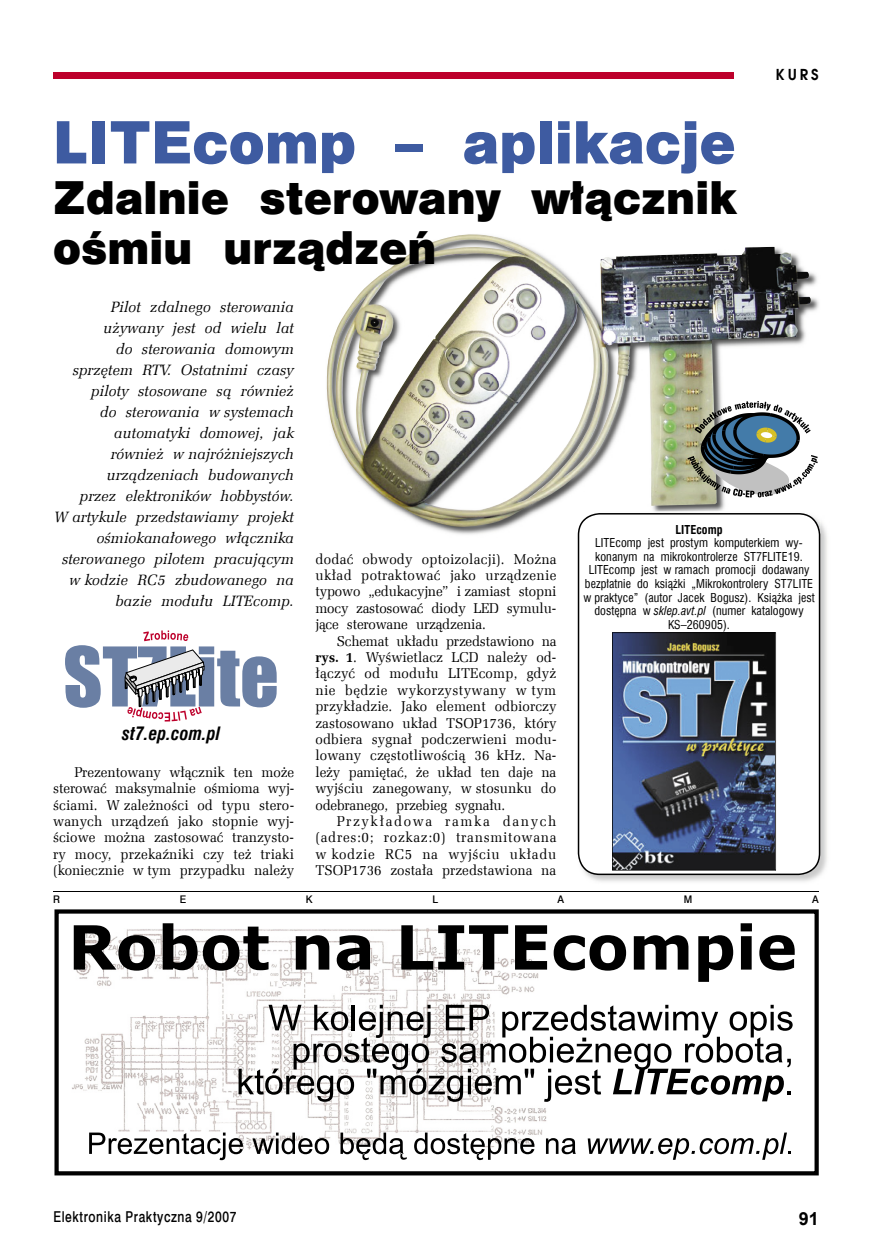
<style>
.page{position:relative;width:872px;height:1255px;background:#fff}
.page>*{position:absolute;margin:0;border:0;box-sizing:border-box;transform-origin:0 0}
.t1{font:54px "Swis 721 Blk 2 EU";letter-spacing:.005em;color:#3e5ba1}
.t2{font:42px/50.4px "Swis 721 Blk 2 EU";letter-spacing:.005em;color:#000}
.t3{font:italic 700 18px "Swis 721 Cn EU";letter-spacing:.005em;color:#000}
.t4{font:700 18px "Arial";color:#000}
.t5{font:italic 15px/21px "Zapf Ellipt EU";letter-spacing:.005em;color:#000;text-align:right}
.t6{font:15px "Swis 721 Md EU";letter-spacing:.05em;color:#000;scale:.8 1}
.t7{font:700 15px "Avalon";color:#000;scale:.96 1}
.t8{font:14.25px/16.4px "Zapf Ellipt EU";color:#000;text-align:justify;scale:.96 1}
.t9{font:12px/13.5px "Swis 721 Cn EU";letter-spacing:.005em;color:#000;text-align:center}
.t10{font:700 12px "Swis 721 Cn EU";letter-spacing:.005em;color:#000}
.t11{font:10.5px "Swis 721 Md EU";color:#000;scale:.96 1}
.s1{font-weight:700}
.s2{font-style:italic}
</style>
<div class="page">
<div style="left:53px;top:72px;width:680px;height:7px;background:#bd002b"></div>
<img style="left:326px;top:234px;width:484px;height:294px">
<svg style="left:65px;top:630px;width:212px;height:91px"></svg>
<img style="left:577px;top:522px;width:250px;height:360px">
<img style="left:576px;top:511px;width:234px;height:26px">
<svg style="left:578px;top:513px;width:242px;height:362px"></svg>
<img style="left:612px;top:632px;width:164px;height:238px">
<svg style="left:687px;top:401px;width:130px;height:97px"></svg>
<hr style="left:53px;top:891px;width:765px;height:1px;background:#000">
<div style="left:54px;top:909px;width:764px;height:266px;border:4px solid #000"></div>
<img style="left:72px;top:923px;width:478px;height:232px">
<svg style="left:74px;top:925px;width:81px;height:45px"></svg>
<svg style="left:163px;top:923px;width:105px;height:47px"></svg>
<svg style="left:296px;top:935px;width:33px;height:34px"></svg>
<svg style="left:337px;top:935px;width:33px;height:35px"></svg>
<svg style="left:401px;top:925px;width:107px;height:44px"></svg>
<svg style="left:515px;top:925px;width:32px;height:44px"></svg>
<svg style="left:553px;top:935px;width:73px;height:35px"></svg>
<svg style="left:634px;top:935px;width:54px;height:34px"></svg>
<svg style="left:698px;top:935px;width:35px;height:46px"></svg>
<svg style="left:740px;top:923px;width:12px;height:46px"></svg>
<svg style="left:759px;top:935px;width:35px;height:35px"></svg>
<svg style="left:238px;top:1004px;width:554px;height:97px"></svg>
<svg style="left:89px;top:1132px;width:154px;height:28px"></svg>
<svg style="left:252px;top:1132px;width:77px;height:22px"></svg>
<svg style="left:340px;top:1132px;width:67px;height:27px"></svg>
<svg style="left:414px;top:1132px;width:120px;height:27px"></svg>
<svg style="left:546px;top:1137px;width:30px;height:17px"></svg>
<svg style="left:587px;top:1132px;width:204px;height:27px"></svg>
<h1 class="t1" style="left:53px;top:106px;width:683px">LITEcomp – aplikacje</h1>
<h2 class="t2" style="left:53px;top:176px;width:685px">Zdalnie sterowany włącznik ośmiu urządzeń</h2>
<p class="t7" style="left:776px;top:65px;width:46px">KURS</p>
<p class="t5" style="left:55px;top:296px;width:241px">Pilot zdalnego sterowania używany jest od wielu lat<br>do sterowania domowym sprzętem RTV. Ostatnimi czasy piloty stosowane są również<br>do sterowania w systemach automatyki domowej, jak<br>również w najróżniejszych urządzeniach budowanych<br>przez elektroników hobbystów.<br>W artykule przedstawiamy projekt ośmiokanałowego włącznika sterowanego pilotem pracującym w kodzie RC5 zbudowanego na bazie modułu LITEcomp.</p>
<p class="t3" style="left:122px;top:722px;width:100px">st7.ep.com.pl</p>
<p class="t8" style="left:53px;top:764px;width:253px;text-indent:21px">Prezentowany włącznik ten może sterować maksymalnie ośmioma wyj&shy;ściami. W zależności od typu stero&shy;wanych urządzeń jako stopnie wyj&shy;ściowe można zastosować tranzysto&shy;ry mocy, przekaźniki czy też triaki (koniecznie w tym przypadku należy</p>
<p class="t8" style="left:315px;top:551px;width:253px">dodać obwody optoizolacji). Można układ potraktować jako urządzenie typowo „edukacyjne” i zamiast stopni mocy zastosować diody LED symulu&shy;jące sterowane urządzenia.</p>
<p class="t8" style="left:315px;top:633px;width:253px;text-indent:21px">Schemat układu przedstawiono na <span class="s1">rys. 1</span>. Wyświetlacz LCD należy od&shy;łączyć od modułu LITEcomp, gdyż nie będzie wykorzystywany w tym przykładzie. Jako element odbiorczy zastosowano układ TSOP1736, który odbiera sygnał podczerwieni modu&shy;lowany częstotliwością 36 kHz. Na&shy;leży pamiętać, że układ ten daje na wyjściu zanegowany, w stosunku do odebranego, przebieg sygnału.</p>
<p class="t8" style="left:315px;top:813px;width:253px;text-indent:21px">Przykładowa ramka danych (adres:0; rozkaz:0) transmitowana w kodzie RC5 na wyjściu układu TSOP1736 została przedstawiona na</p>
<p class="t10" style="left:675px;top:522px;width:49px">LITEcomp</p>
<p class="t9" style="left:583px;top:536px;width:233px">LITEcomp jest prostym komputerkiem wy&shy;konanym na mikrokontrolerze ST7FLITE19.<br>LITEcomp jest w ramach promocji dodawany bezpłatnie do książki „Mikrokontrolery ST7LITE w praktyce” (autor Jacek Bogusz). Książka jest dostępna w <span class="s2">sklep.avt.pl</span> (numer katalogowy KS–260905).</p>
<p class="t11" style="left:53px;top:893px;width:9px">R</p>
<p class="t11" style="left:180px;top:893px;width:8px">E</p>
<p class="t11" style="left:306px;top:893px;width:8px">K</p>
<p class="t11" style="left:432px;top:893px;width:7px">L</p>
<p class="t11" style="left:557px;top:893px;width:8px">A</p>
<p class="t11" style="left:684px;top:893px;width:10px">M</p>
<p class="t11" style="left:812px;top:893px;width:8px">A</p>
<p class="t6" style="left:53px;top:1207px;width:230px">Elektronika Praktyczna 9/2007</p>
<p class="t4" style="left:798px;top:1206px;width:22px">91</p>
</div>
